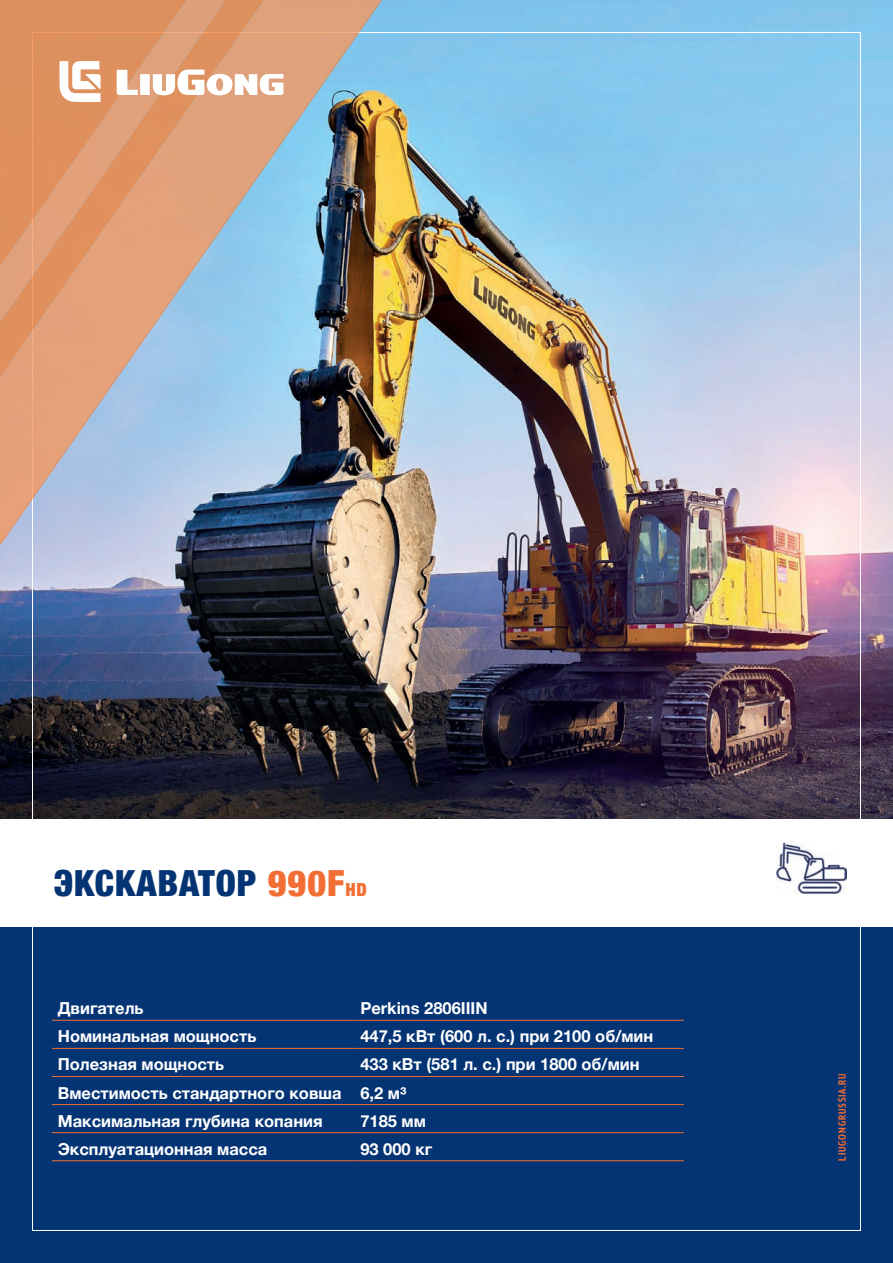
<style>
.page{position:relative;width:893px;height:1263px;background:#fff}
.page>*{position:absolute;margin:0;border:0;box-sizing:border-box;transform-origin:0 0}
.t1{font:900 condensed 36px "Helvetica Neue";letter-spacing:.03em;color:#053474}
.t2{font:700 16.5px "Helvetica Neue";color:#fff}
.t3{font:700 condensed 10.5px "PT Sans";letter-spacing:.08em;color:#f26e34}
.s1{color:#f26e34}
.s2{font-size:18px;color:#f26e34}
</style>
<div class="page">
<img style="left:0;top:0;width:893px;height:1263px">
<img style="left:0;top:0;width:388px;height:561px">
<svg style="left:0;top:0;width:234px;height:340px;fill:#e0a17a"></svg>
<svg style="left:60px;top:61px;width:41px;height:41px"></svg>
<svg style="left:117px;top:70px;width:166px;height:25px"></svg>
<hr style="left:52px;top:1020px;width:302px;height:1px;background:#f26e34">
<hr style="left:354px;top:1020px;width:330px;height:1px;background:#f26e34">
<hr style="left:52px;top:1048px;width:302px;height:1px;background:#f26e34">
<hr style="left:354px;top:1048px;width:330px;height:1px;background:#f26e34">
<hr style="left:52px;top:1076px;width:302px;height:1px;background:#f26e34">
<hr style="left:354px;top:1076px;width:330px;height:1px;background:#f26e34">
<hr style="left:52px;top:1104px;width:302px;height:1px;background:#f26e34">
<hr style="left:354px;top:1104px;width:330px;height:1px;background:#f26e34">
<hr style="left:52px;top:1132px;width:302px;height:1px;background:#f26e34">
<hr style="left:354px;top:1132px;width:330px;height:1px;background:#f26e34">
<hr style="left:52px;top:1160px;width:302px;height:1px;background:#f26e34">
<hr style="left:354px;top:1160px;width:330px;height:1px;background:#f26e34">
<img style="left:776px;top:842px;width:70px;height:51px">
<h2 class="t1" style="left:54px;top:854px;width:314px">ЭКСКАВАТОР <span class="s1">990F</span><span class="s2">HD</span></h2>
<p class="t2" style="left:58px;top:995px;width:87px">Двигатель</p>
<p class="t2" style="left:360px;top:995px;width:129px">Perkins 2806IIIN</p>
<p class="t2" style="left:58px;top:1023px;width:200px">Номинальная мощность</p>
<p class="t2" style="left:360px;top:1023px;width:294px">447,5 кВт (600 л. с.) при 2100 об/мин</p>
<p class="t2" style="left:58px;top:1052px;width:168px">Полезная мощность</p>
<p class="t2" style="left:360px;top:1052px;width:281px">433 кВт (581 л. с.) при 1800 об/мин</p>
<p class="t2" style="left:58px;top:1080px;width:285px">Вместимость стандартного ковша</p>
<p class="t2" style="left:360px;top:1080px;width:48px">6,2 м³</p>
<p class="t2" style="left:58px;top:1108px;width:266px">Максимальная глубина копания</p>
<p class="t2" style="left:360px;top:1108px;width:67px">7185 мм</p>
<p class="t2" style="left:58px;top:1136px;width:211px">Эксплуатационная масса</p>
<p class="t2" style="left:360px;top:1136px;width:73px">93 000 кг</p>
<p class="t3" style="left:835px;top:1160px;width:88px;rotate:-90deg">LIUGONGRUSSIA.RU</p>
</div>
